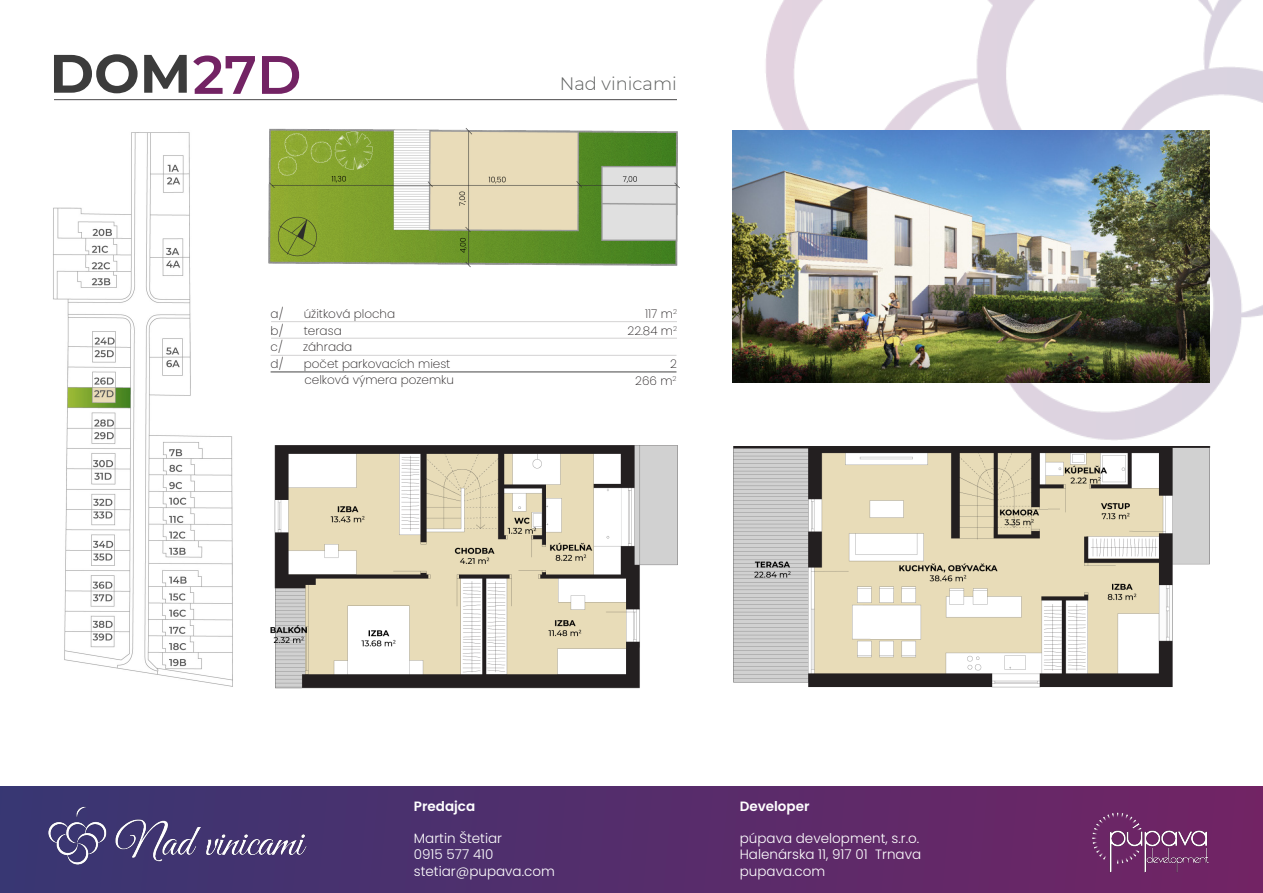
<style>
.page{position:relative;width:1263px;height:893px;background:#fff}
.page>*{position:absolute;margin:0;border:0;box-sizing:border-box;transform-origin:0 0}
.t1{font:700 54px "Montserrat";color:#3c3c3c}
.t2{font:300 18px "Montserrat";color:#5d5f5e}
.t3{font:300 13.5px/16.2px "Poppins";color:#fff}
.t4{font:600 13.5px "Poppins";color:#fff}
.t5{font:200 12px "Poppins";color:#231f20}
.s1{font-weight:600;color:#732364}
</style>
<div class="page">
<div style="left:0;top:786px;width:1263px;height:107px;background:linear-gradient(to right,#383773,#722364)"></div>
<img style="left:1064px;top:808px;width:173px;height:72px">
<img style="left:43px;top:805px;width:268px;height:61px">
<img style="left:765px;top:0;width:498px;height:440px">
<hr style="left:271px;top:321px;width:406px;height:1px;background:#a7a5a6">
<hr style="left:271px;top:338px;width:406px;height:1px;background:#a7a5a6">
<hr style="left:271px;top:355px;width:405px;height:1px;background:#a7a5a6">
<hr style="left:271px;top:371px;width:405px;height:2px;background:#060606">
<hr style="left:54px;top:99px;width:623px;height:1px;background:#494849">
<img style="left:733px;top:446px;width:478px;height:242px">
<img style="left:270px;top:445px;width:408px;height:244px">
<img style="left:732px;top:130px;width:477px;height:253px">
<img style="left:53px;top:132px;width:180px;height:555px">
<img style="left:268px;top:128px;width:412px;height:140px">
<p class="t1" style="left:50px;top:35px;width:253px">DOM<span class="s1">27D</span></p>
<h2 class="t2" style="left:560px;top:72px;width:119px">Nad vinicami</h2>
<p class="t5" style="left:271px;top:307px;width:14px">a/</p>
<p class="t5" style="left:304px;top:307px;width:93px">úžitková plocha</p>
<p class="t5" style="left:645px;top:307px;width:33px">117 m<sup>2</sup></p>
<p class="t5" style="left:271px;top:324px;width:14px">b/</p>
<p class="t5" style="left:304px;top:324px;width:39px">terasa</p>
<p class="t5" style="left:627px;top:324px;width:51px">22.84 m<sup>2</sup></p>
<p class="t5" style="left:271px;top:340px;width:14px">c/</p>
<p class="t5" style="left:303px;top:340px;width:51px">záhrada</p>
<p class="t5" style="left:271px;top:357px;width:14px">d/</p>
<p class="t5" style="left:304px;top:357px;width:148px">počet parkovacích miest</p>
<p class="t5" style="left:670px;top:357px;width:8px">2</p>
<p class="t5" style="left:304px;top:373px;width:151px">celková výmera pozemku</p>
<p class="t5" style="left:635px;top:373px;width:43px">266 m<sup>2</sup></p>
<p class="t4" style="left:414px;top:798px;width:63px">Predajca</p>
<p class="t3" style="left:414px;top:830px;width:143px">Martin Štetiar<br>0915 577 410 stetiar@pupava.com</p>
<p class="t4" style="left:740px;top:798px;width:71px">Developer</p>
<p class="t3" style="left:740px;top:830px;width:183px">púpava development, s.r.o.<br>Halenárska 11, 917 01 Trnava pupava.com</p>
</div>
